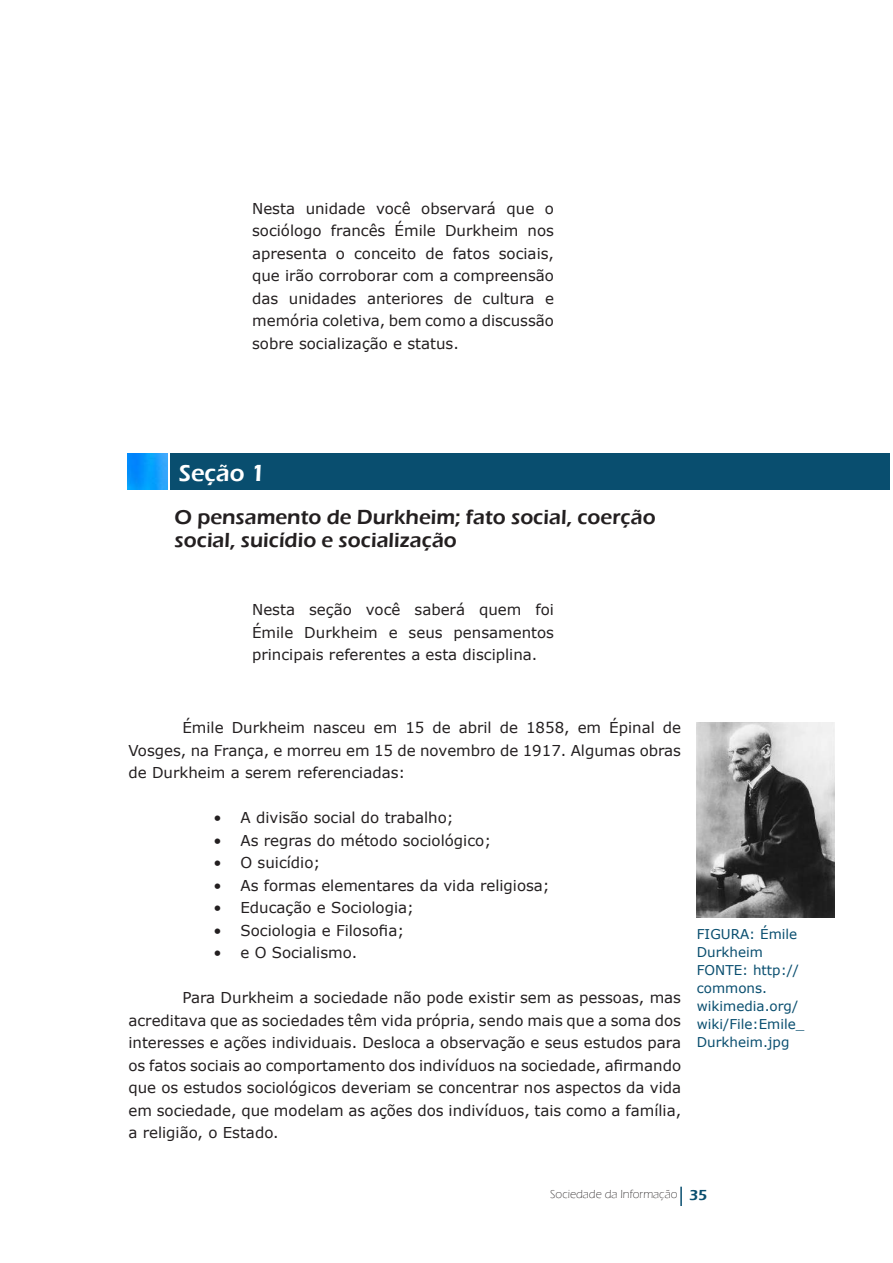
<style>
.page{position:relative;width:893px;height:1263px;background:#fff}
.page>*{position:absolute;margin:0;border:0;box-sizing:border-box;transform-origin:0 0}
.t1{font:600 24px "Eras ITC";color:#fff}
.t2{font:600 21px/22.5px "Eras ITC";color:#231f20}
.t3{font:15px/22.5px "Verdana";color:#231f20;text-align:justify}
.t4{font:13.5px/18px "Verdana";color:#094e6f}
.t5{font:300 12px "Eras ITC";color:#231f20}
.s1{font-weight:600;font-size:15px;color:#094e6f}
</style>
<div class="page">
<svg style="left:680px;top:1187px;width:2px;height:19px"></svg>
<div style="left:171px;top:454px;width:719px;height:36px;background:#094e6f"></div>
<img style="left:128px;top:454px;width:39px;height:36px">
<img style="left:697px;top:723px;width:137px;height:194px">
<p class="t3" style="left:252px;top:197px;width:303px">Nesta unidade você observará que o sociólogo francês Émile Durkheim nos apresenta o conceito de fatos sociais, que irão corroborar com a compreensão das unidades anteriores de cultura e memória coletiva, bem como a discussão sobre socialização e status.</p>
<h1 class="t1" style="left:179px;top:459px;width:88px">Seção 1</h1>
<h2 class="t2" style="left:175px;top:506px;width:483px">O pensamento de Durkheim; fato social, coerção social, suicídio e socialização</h2>
<p class="t3" style="left:252px;top:598px;width:303px">Nesta seção você saberá quem foi Émile Durkheim e seus pensamentos principais referentes a esta disciplina.</p>
<p class="t3" style="left:128px;top:716px;width:554px;text-indent:54px">Émile Durkheim nasceu em 15 de abril de 1858, em Épinal de Vosges, na França, e morreu em 15 de novembro de 1917. Algumas obras de Durkheim a serem referenciadas:</p>
<p class="t3" style="left:213px;top:806px;width:242px">• A divisão social do trabalho;</p>
<p class="t3" style="left:213px;top:829px;width:279px">• As regras do método sociológico;</p>
<p class="t3" style="left:213px;top:851px;width:108px">• O suicídio;</p>
<p class="t3" style="left:213px;top:874px;width:338px">• As formas elementares da vida religiosa;</p>
<p class="t3" style="left:213px;top:896px;width:202px">• Educação e Sociologia;</p>
<p class="t3" style="left:213px;top:919px;width:192px">• Sociologia e Filosofia;</p>
<p class="t3" style="left:213px;top:941px;width:145px">• e O Socialismo.</p>
<p class="t3" style="left:128px;top:986px;width:554px;text-indent:54px">Para Durkheim a sociedade não pode existir sem as pessoas, mas acreditava que as sociedades têm vida própria, sendo mais que a soma dos interesses e ações individuais. Desloca a observação e seus estudos para os fatos sociais ao comportamento dos indivíduos na sociedade, afirmando que os estudos sociológicos deveriam se concentrar nos aspectos da vida em sociedade, que modelam as ações dos indivíduos, tais como a família, a religião, o Estado.</p>
<p class="t4" style="left:697px;top:925px;width:109px">FIGURA: Émile<br>Durkheim<br>FONTE: http:// commons. wikimedia.org/ wiki/File:Emile_<br>Durkheim.jpg</p>
<p class="t5" style="left:550px;top:1187px;width:159px">Sociedade da Informação <span class="s1">35</span></p>
</div>
